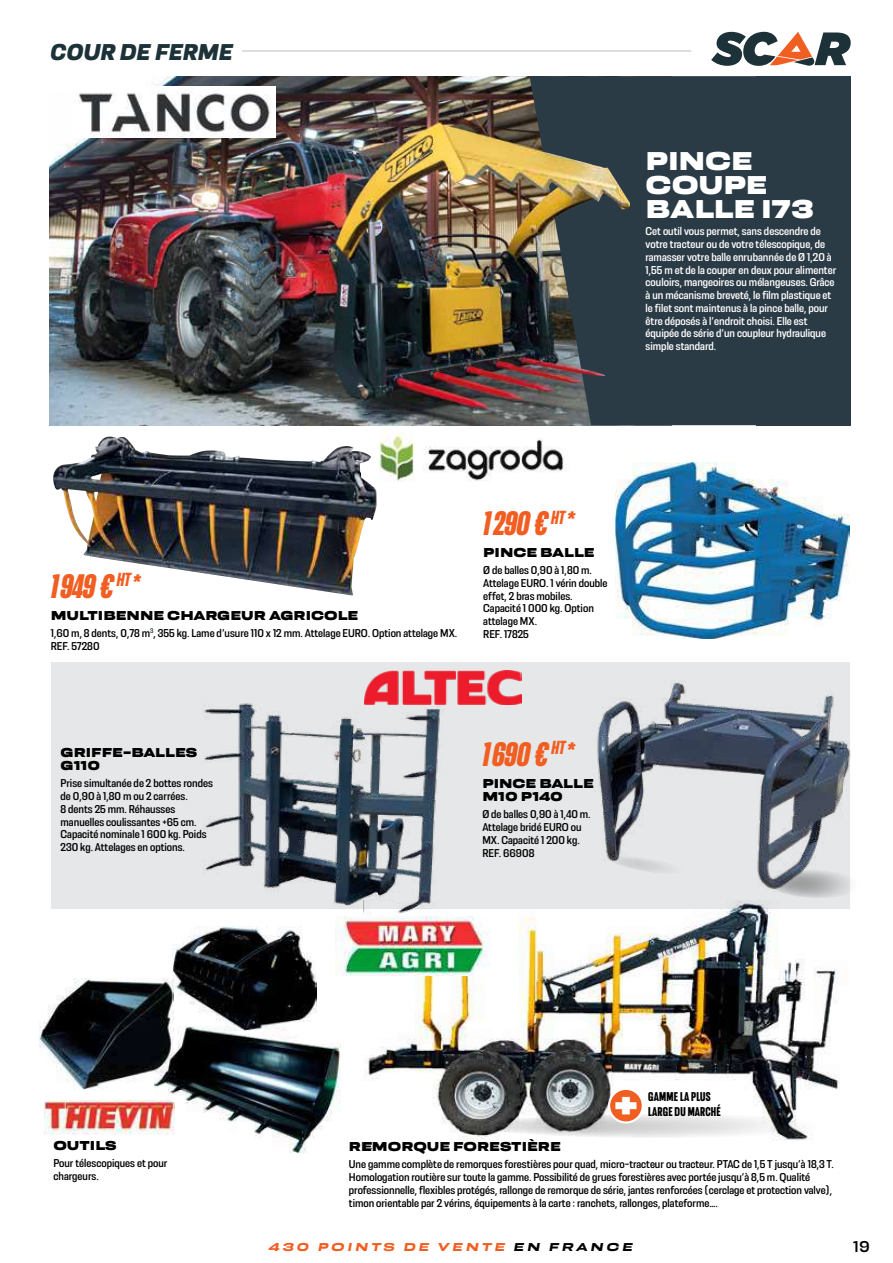
<style>
.page{position:relative;width:893px;height:1263px;background:#fff}
.page>*{position:absolute;margin:0;border:0;box-sizing:border-box;transform-origin:0 0}
.t1{font:40.5px "Resolve Black Wd";color:#fff}
.t2{font:italic 900 condensed 36px "Resolve";letter-spacing:-.02em;color:#f15e22}
.t3{font:27px/24px "Resolve Black Wd";letter-spacing:-.005em;color:#fff}
.t4{font:italic 700 24px "Resolve";color:#1d3238}
.t5{font:16.5px "Resolve";color:#000}
.t6{font:13.5px/13.5px "Resolve Black Wd";color:#000}
.t7{font:900 condensed 13.5px "Resolve";letter-spacing:.02em;color:#000}
.t8{font:12px/12.8px "Resolve Semibold Nrw";color:#000}
.t9{font:12px/12.8px "Resolve Semibold Nrw";color:#fff}
.t10{font:italic 700 expanded 12px "Resolve";letter-spacing:.23em;color:#f15e22}
.s1{color:#000}
</style>
<div class="page">
<svg style="left:711px;top:32px;width:140px;height:34px"></svg>
<hr style="left:217px;top:50px;width:474px;height:2px;background:#d1d3d4">
<div style="left:50px;top:44px;width:191px;height:16px;background:#fff"></div>
<div style="left:51px;top:662px;width:799px;height:246px;background:#e6e7e8"></div>
<img style="left:50px;top:76px;width:479px;height:349px">
<div style="left:756px;top:76px;width:95px;height:349px;background:#2b3b46"></div>
<div style="left:529px;top:76px;width:227px;height:349px;background:#2b3b46"></div>
<img style="left:173px;top:1030px;width:168px;height:122px">
<img style="left:173px;top:927px;width:143px;height:103px">
<img style="left:39px;top:978px;width:134px;height:105px">
<img style="left:45px;top:1083px;width:129px;height:69px">
<img style="left:73px;top:86px;width:203px;height:52px">
<div style="left:40px;top:71px;width:106px;height:20px;background:#fff"></div>
<img style="left:514px;top:144px;width:117px;height:255px">
<img style="left:379px;top:430px;width:185px;height:51px">
<img style="left:616px;top:463px;width:234px;height:175px">
<img style="left:53px;top:436px;width:324px;height:159px">
<img style="left:168px;top:694px;width:276px;height:223px">
<img style="left:365px;top:671px;width:157px;height:34px">
<img style="left:597px;top:681px;width:254px;height:205px">
<svg style="left:606px;top:853px;width:84px;height:22px"></svg>
<svg style="left:766px;top:867px;width:85px;height:31px"></svg>
<img style="left:364px;top:901px;width:486px;height:239px">
<svg style="left:477px;top:1114px;width:363px;height:24px"></svg>
<div style="left:609px;top:1089px;width:34px;height:33px;background:#f15e22;border-radius:50%"></div>
<div style="left:608px;top:1088px;width:36px;height:35px;border:2px solid #fff;border-radius:50%"></div>
<img style="left:336px;top:916px;width:153px;height:60px">
<h3 class="t4" style="left:50px;top:43px;width:184px">COUR DE FERME</h3>
<h3 class="t3" style="left:646px;top:149px;width:170px">PINCE<br>COUPE<br>BALLE I73</h3>
<p class="t9" style="left:646px;top:225px;width:192px">Cet outil vous permet, sans descendre de votre tracteur ou de votre télescopique, de ramasser votre balle enrubannée de Ø 1,20 à 1,55 m et de la couper en deux pour alimenter couloirs, mangeoires ou mélangeuses. Grâce à un mécanisme breveté, le film plastique et le filet sont maintenus à la pince balle, pour être déposés à l’endroit choisi. Elle est équipée de série d’un coupleur hydraulique simple standard.</p>
<h2 class="t2" style="left:51px;top:573px;width:91px">1 949 € <sup>HT</sup>*</h2>
<p class="t6" style="left:51px;top:608px;width:309px">MULTIBENNE CHARGEUR AGRICOLE</p>
<p class="t8" style="left:51px;top:627px;width:408px">1,60 m, 8 dents, 0,78 m<sup>3</sup>, 355 kg. Lame d’usure 110 x 12 mm. Attelage EURO. Option attelage MX.<br>REF. 57280</p>
<h2 class="t2" style="left:483px;top:511px;width:93px">1 290 € <sup>HT</sup>*</h2>
<p class="t6" style="left:483px;top:546px;width:113px">PINCE BALLE</p>
<p class="t8" style="left:483px;top:564px;width:126px">Ø de balles 0,90 à 1,80 m.<br>Attelage EURO. 1 vérin double effet, 2 bras mobiles.<br>Capacité 1 000 kg. Option attelage MX.<br>REF. 17825</p>
<p class="t6" style="left:61px;top:746px;width:138px">GRIFFE-BALLES<br>G110</p>
<p class="t8" style="left:61px;top:778px;width:154px">Prise simultanée de 2 bottes rondes de 0,90 à 1,80 m ou 2 carrées.<br>8 dents 25 mm. Réhausses manuelles coulissantes +65 cm.<br>Capacité nominale 1 600 kg. Poids<br>230 kg. Attelages en options.</p>
<h2 class="t2" style="left:482px;top:741px;width:94px">1 690 € <sup>HT</sup>*</h2>
<p class="t6" style="left:482px;top:777px;width:113px">PINCE BALLE<br>M10 P140</p>
<p class="t8" style="left:482px;top:808px;width:110px">Ø de balles 0,90 à 1,40 m.<br>Attelage bridé EURO ou<br>MX. Capacité 1 200 kg.<br>REF. 66908</p>
<p class="t7" style="left:648px;top:1090px;width:64px">GAMME LA PLUS</p>
<h1 class="t1" style="left:613px;top:1083px;width:27px">+</h1>
<p class="t7" style="left:648px;top:1105px;width:74px">LARGE DU MARCHÉ</p>
<p class="t6" style="left:53px;top:1139px;width:65px">OUTILS</p>
<p class="t8" style="left:53px;top:1157px;width:116px">Pour télescopiques et pour chargeurs.</p>
<p class="t6" style="left:349px;top:1140px;width:214px">REMORQUE FORESTIÈRE</p>
<p class="t8" style="left:349px;top:1158px;width:486px">Une gamme complète de remorques forestières pour quad, micro-tracteur ou tracteur. PTAC de 1,5 T jusqu’à 18,3 T.<br>Homologation routière sur toute la gamme. Possibilité de grues forestières avec portée jusqu’à 8,5 m. Qualité professionnelle, flexibles protégés, rallonge de remorque de série, jantes renforcées (cerclage et protection valve), timon orientable par 2 vérins, équipements à la carte : ranchets, rallonges, plateforme….</p>
<p class="t10" style="left:269px;top:1243px;width:366px">430 POINTS DE VENTE <span class="s1">EN FRANCE</span></p>
<h3 class="t5" style="left:854px;top:1241px;width:18px">19</h3>
</div>
